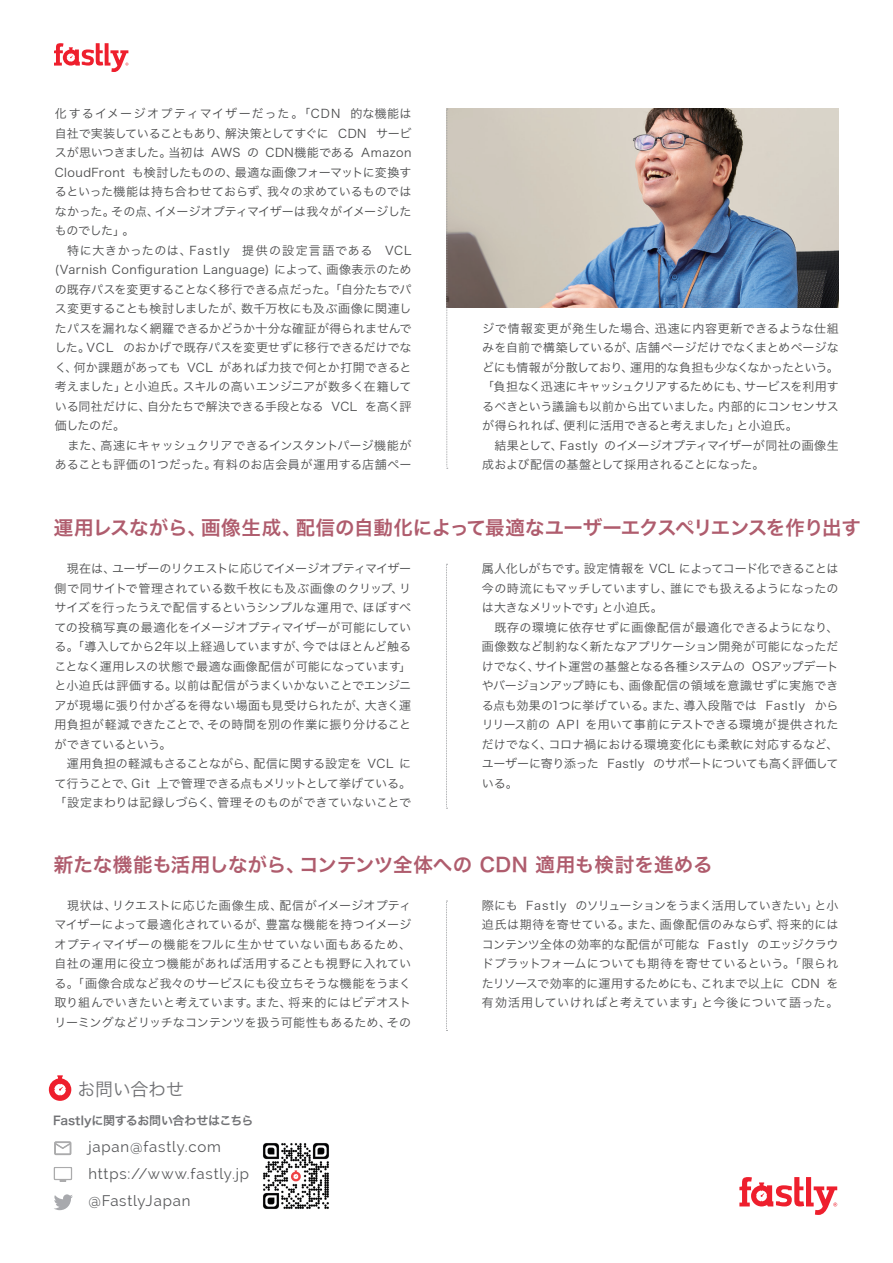
<style>
.page{position:relative;width:893px;height:1263px;background:#fff}
.page>*{position:absolute;margin:0;border:0;box-sizing:border-box;transform-origin:0 0}
.t1{font:19.5px "Hira Kaku Pro N W6";letter-spacing:-.005em;color:#af5c6d}
.t2{font:18px "Hira Kaku Pro W3";letter-spacing:-.015em;color:#717275}
.t3{font:15px/27px "Raleway";letter-spacing:.055em;color:#57585a}
.t4{font:12px/19.5px "Hira Kaku Pro N W3";color:#4b4c4d}
.t5{font:12px "Hira Kaku Pro W6";letter-spacing:-.02em;color:#717275}
</style>
<div class="page">
<img style="left:448px;top:109px;width:391px;height:199px">
<svg style="left:446px;top:109px;width:2px;height:360px"></svg>
<svg style="left:446px;top:564px;width:1px;height:245px"></svg>
<svg style="left:446px;top:901px;width:1px;height:130px"></svg>
<img style="left:263px;top:1143px;width:66px;height:66px">
<svg style="left:53px;top:1167px;width:19px;height:15px"></svg>
<svg style="left:54px;top:1141px;width:17px;height:14px"></svg>
<svg style="left:54px;top:1194px;width:19px;height:16px"></svg>
<svg style="left:49px;top:1075px;width:22px;height:26px"></svg>
<svg style="left:54px;top:43px;width:74px;height:29px"></svg>
<svg style="left:739px;top:1177px;width:98px;height:38px"></svg>
<p class="t4" style="left:55px;top:103px;width:358px">化するイメージオプティマイザーだった。「CDN　的な機能は自社で実装していることもあり、解決策としてすぐに CDN サービスが思いつきました。当初は AWS の CDN機能である Amazon CloudFront も検討したものの、最適な画像フォーマットに変換するといった機能は持ち合わせておらず、我々の求めているものではなかった。その点、イメージオプティマイザーは我々がイメージしたものでした」。<br>　特に大きかったのは、Fastly 提供の設定言語である VCL (Varnish Configuration Language) によって、画像表示のための既存パスを変更することなく移行できる点だった。「自分たちでパス変更することも検討しましたが、数千万枚にも及ぶ画像に関連したパスを漏れなく網羅できるかどうか十分な確証が得られませんでした。VCL のおかげで既存パスを変更せずに移行できるだけでなく、何か課題があっても VCL があれば力技で何とか打開できると考えました」と小迫氏。スキルの高いエンジニアが数多く在籍している同社だけに、自分たちで解決できる手段となる VCL を高く評価したのだ。<br>　また、高速にキャッシュクリアできるインスタントパージ機能があることも評価の1つだった。有料のお店会員が運用する店舗ペー</p>
<p class="t4" style="left:482px;top:318px;width:358px">ジで情報変更が発生した場合、迅速に内容更新できるような仕組みを自前で構築しているが、店舗ページだけでなくまとめページなどにも情報が分散しており、運用的な負担も少なくなかったという。「負担なく迅速にキャッシュクリアするためにも、サービスを利用するべきという議論も以前から出ていました。内部的にコンセンサスが得られれば、便利に活用できると考えました」と小迫氏。<br>　結果として、Fastly のイメージオプティマイザーが同社の画像生成および配信の基盤として採用されることになった。</p>
<h1 class="t1" style="left:54px;top:510px;width:809px">運用レスながら、画像生成、配信の自動化によって最適なユーザーエクスペリエンスを作り出す</h1>
<p class="t4" style="left:55px;top:558px;width:358px">　現在は、ユーザーのリクエストに応じてイメージオプティマイザー側で同サイトで管理されている数千枚にも及ぶ画像のクリップ、リサイズを行ったうえで配信するというシンプルな運用で、ほぼすべての投稿写真の最適化をイメージオプティマイザーが可能にしている。「導入してから2年以上経過していますが、今ではほとんど触ることなく運用レスの状態で最適な画像配信が可能になっています」と小迫氏は評価する。以前は配信がうまくいかないことでエンジニアが現場に張り付かざるを得ない場面も見受けられたが、大きく運用負担が軽減できたことで、その時間を別の作業に振り分けることができているという。<br>　運用負担の軽減もさることながら、配信に関する設定を VCL にて行うことで、Git 上で管理できる点もメリットとして挙げている。「設定まわりは記録しづらく、管理そのものができていないことで</p>
<p class="t4" style="left:482px;top:558px;width:358px">属人化しがちです。設定情報を VCL によってコード化できることは今の時流にもマッチしていますし、誰にでも扱えるようになったのは大きなメリットです」と小迫氏。<br>　既存の環境に依存せずに画像配信が最適化できるようになり、画像数など制約なく新たなアプリケーション開発が可能になっただけでなく、サイト運営の基盤となる各種システムの OSアップデートやバージョンアップ時にも、画像配信の領域を意識せずに実施できる点も効果の1つに挙げている。また、導入段階では Fastly からリリース前の API を用いて事前にテストできる環境が提供されただけでなく、コロナ禍における環境変化にも柔軟に対応するなど、ユーザーに寄り添った Fastly のサポートについても高く評価している。</p>
<h1 class="t1" style="left:54px;top:847px;width:660px">新たな機能も活用しながら、コンテンツ全体への CDN 適用も検討を進める</h1>
<p class="t4" style="left:55px;top:895px;width:358px;text-align:justify">　現状は、リクエストに応じた画像生成、配信がイメージオプティマイザーによって最適化されているが、豊富な機能を持つイメージオプティマイザーの機能をフルに生かせていない面もあるため、自社の運用に役立つ機能があれば活用することも視野に入れている。「画像合成など我々のサービスにも役立ちそうな機能をうまく取り組んでいきたいと考えています。また、将来的にはビデオストリーミングなどリッチなコンテンツを扱う可能性もあるため、その</p>
<h2 class="t2" style="left:77px;top:1073px;width:108px">お問い合わせ</h2>
<p class="t5" style="left:53px;top:1109px;width:202px">Fastlyに関するお問い合わせはこちら</p>
<p class="t3" style="left:88px;top:1133px;width:162px">japan@fastly.com https://www.fastly.jp @FastlyJapan</p>
<p class="t4" style="left:482px;top:895px;width:358px;text-align:justify">際にも Fastly のソリューションをうまく活用していきたい」と小迫氏は期待を寄せている。また、画像配信のみならず、将来的にはコンテンツ全体の効率的な配信が可能な Fastly のエッジクラウドプラットフォームについても期待を寄せているという。「限られたリソースで効率的に運用するためにも、これまで以上に CDN を有効活用していければと考えています」と今後について語った。</p>
</div>
